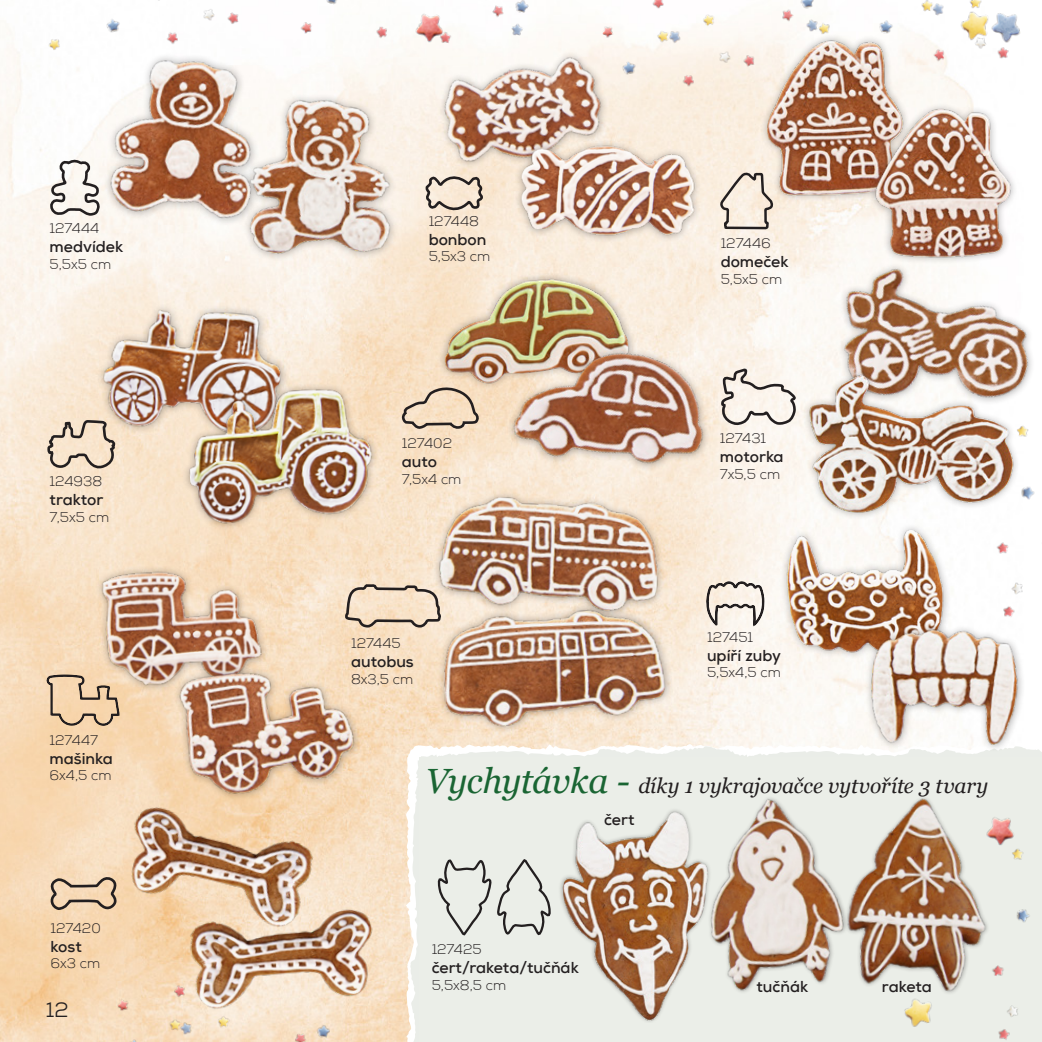
<style>
.page{position:relative;width:1042px;height:1042px;background:#fff}
.page>*{position:absolute;margin:0;border:0;box-sizing:border-box;transform-origin:0 0}
.t1{font:italic 21px "Georgia";letter-spacing:-.01em;color:#231f20}
.t2{font:21px "Nexa";color:#231f20}
.t3{font:700 15.75px "Nexa";color:#231f20}
.t4{font:300 14px "Nexa";color:#231f20}
.s1{font-size:35px;color:#1a6533}
</style>
<div class="page">
<img style="left:0;top:30px;width:868px;height:1012px">
<img style="left:91px;top:272px;width:199px;height:179px">
<img style="left:181px;top:353px;width:198px;height:185px">
<img style="left:996px;top:486px;width:39px;height:108px">
<img style="left:47px;top:965px;width:310px;height:77px">
<img style="left:912px;top:0;width:47px;height:84px">
<img style="left:604px;top:0;width:210px;height:118px">
<img style="left:23px;top:0;width:216px;height:76px">
<img style="left:239px;top:0;width:290px;height:69px">
<img style="left:407px;top:0;width:52px;height:55px">
<img style="left:954px;top:0;width:67px;height:67px">
<svg style="left:46px;top:596px;width:75px;height:139px"></svg>
<svg style="left:402px;top:386px;width:71px;height:45px"></svg>
<svg style="left:46px;top:419px;width:71px;height:55px"></svg>
<img style="left:86px;top:37px;width:196px;height:209px">
<img style="left:224px;top:69px;width:209px;height:251px">
<img style="left:424px;top:29px;width:199px;height:166px">
<img style="left:744px;top:12px;width:168px;height:198px">
<img style="left:870px;top:84px;width:145px;height:144px">
<img style="left:76px;top:548px;width:196px;height:146px">
<img style="left:169px;top:636px;width:201px;height:180px">
<svg style="left:48px;top:157px;width:54px;height:61px"></svg>
<svg style="left:424px;top:170px;width:60px;height:46px"></svg>
<svg style="left:720px;top:172px;width:78px;height:256px"></svg>
<svg style="left:344px;top:582px;width:64px;height:47px"></svg>
<svg style="left:705px;top:658px;width:60px;height:80px"></svg>
<svg style="left:405px;top:744px;width:637px;height:298px"></svg>
<img style="left:408px;top:488px;width:264px;height:147px">
<img style="left:432px;top:597px;width:251px;height:153px">
<img style="left:420px;top:263px;width:234px;height:131px">
<img style="left:473px;top:289px;width:290px;height:253px">
<img style="left:804px;top:228px;width:228px;height:209px">
<img style="left:784px;top:348px;width:241px;height:187px">
<img style="left:704px;top:508px;width:253px;height:150px">
<img style="left:840px;top:594px;width:202px;height:195px">
<img style="left:504px;top:130px;width:222px;height:141px">
<img style="left:61px;top:774px;width:261px;height:164px">
<img style="left:185px;top:888px;width:250px;height:129px">
<svg style="left:48px;top:875px;width:74px;height:39px"></svg>
<p class="t4" style="left:50px;top:220px;width:51px">127444</p>
<p class="t3" style="left:50px;top:236px;width:75px">medvídek</p>
<p class="t4" style="left:50px;top:256px;width:63px">5,5x5 cm</p>
<p class="t4" style="left:50px;top:473px;width:54px">124938</p>
<p class="t3" style="left:50px;top:489px;width:55px">traktor</p>
<p class="t4" style="left:50px;top:509px;width:61px">7,5x5 cm</p>
<p class="t4" style="left:50px;top:731px;width:50px">127447</p>
<p class="t3" style="left:50px;top:748px;width:65px">mašinka</p>
<p class="t4" style="left:50px;top:767px;width:63px">6x4,5 cm</p>
<p class="t4" style="left:51px;top:919px;width:52px">127420</p>
<p class="t3" style="left:51px;top:936px;width:33px">kost</p>
<p class="t4" style="left:51px;top:955px;width:51px">6x3 cm</p>
<h1 class="t2" style="left:46px;top:996px;width:24px">12</h1>
<p class="t4" style="left:429px;top:213px;width:52px">127448</p>
<p class="t3" style="left:429px;top:229px;width:59px">bonbon</p>
<p class="t4" style="left:429px;top:248px;width:63px">5,5x3 cm</p>
<p class="t4" style="left:402px;top:435px;width:52px">127402</p>
<p class="t3" style="left:402px;top:452px;width:37px">auto</p>
<p class="t4" style="left:402px;top:471px;width:61px">7,5x4 cm</p>
<p class="t4" style="left:351px;top:635px;width:51px">127445</p>
<p class="t3" style="left:351px;top:651px;width:64px">autobus</p>
<p class="t4" style="left:351px;top:670px;width:64px">8x3,5 cm</p>
<p class="t4" style="left:721px;top:235px;width:52px">127446</p>
<p class="t3" style="left:721px;top:251px;width:69px">domeček</p>
<p class="t4" style="left:721px;top:271px;width:63px">5,5x5 cm</p>
<p class="t4" style="left:720px;top:430px;width:48px">127431</p>
<p class="t3" style="left:720px;top:447px;width:65px">motorka</p>
<p class="t4" style="left:720px;top:466px;width:62px">7x5,5 cm</p>
<p class="t4" style="left:707px;top:628px;width:48px">127451</p>
<p class="t3" style="left:707px;top:645px;width:75px">upíří zuby</p>
<p class="t4" style="left:707px;top:664px;width:75px">5,5x4,5 cm</p>
<h1 class="t1" style="left:425px;top:772px;width:564px"><span class="s1">Vychytávka -</span> díky 1 vykrajovačce vytvoříte 3 tvary</h1>
<p class="t3" style="left:604px;top:810px;width:32px">čert</p>
<p class="t4" style="left:432px;top:941px;width:51px">127425</p>
<p class="t3" style="left:432px;top:957px;width:149px">čert/raketa/tučňák</p>
<p class="t4" style="left:432px;top:976px;width:76px">5,5x8,5 cm</p>
<p class="t3" style="left:756px;top:976px;width:53px">tučňák</p>
<p class="t3" style="left:882px;top:976px;width:51px">raketa</p>
</div>
